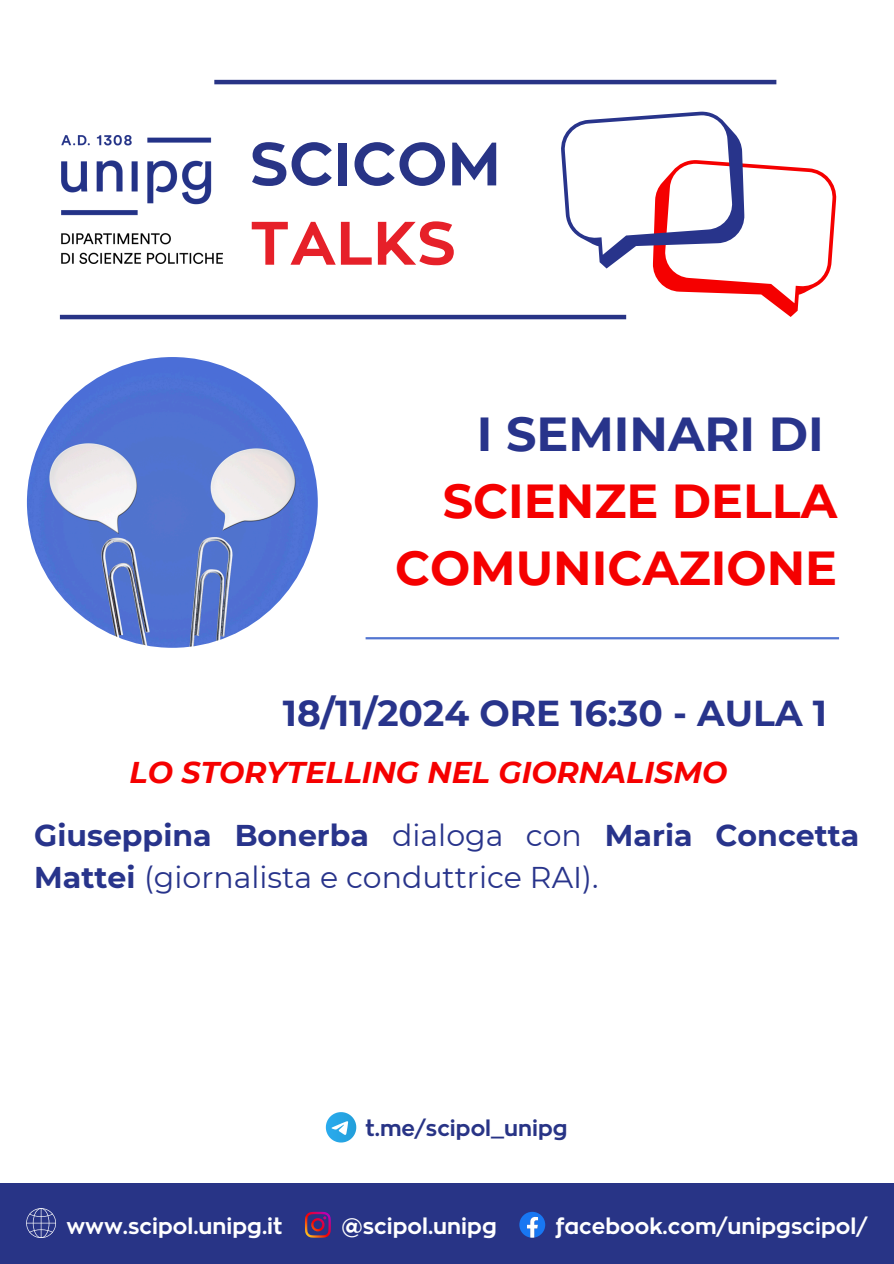
<style>
.page{position:relative;width:894px;height:1264px;background:#fff}
.page>*{position:absolute;margin:0;border:0;box-sizing:border-box;transform-origin:0 0}
.t1{font:60.75px "RTL Corporative Bold";color:#e62029}
.t2{font:60.6px "RTL Corporative Bold";color:#283486}
.t3{font:700 47.7px/66.8px "Montserrat";color:#f50000;text-align:right}
.t4{font:700 36px "Montserrat";color:#28348b}
.t5{font:30px/41.7px "Montserrat";color:#28348b}
.t6{font:italic 700 30px "Montserrat";color:#f50000}
.t7{font:21.9px "RTL Corporative Bold";color:#fff}
.t8{font:21.9px "RTL Corporative Bold";color:#283486}
.s1{color:#28348b}
.s2{font-weight:700}
</style>
<div class="page">
<div style="left:0;top:1182px;width:893px;height:81px;background:#283486"></div>
<svg style="left:305px;top:1211px;width:26px;height:26px"></svg>
<svg style="left:519px;top:1211px;width:26px;height:26px"></svg>
<svg style="left:26px;top:1208px;width:30px;height:29px"></svg>
<svg style="left:326px;top:1112px;width:30px;height:30px"></svg>
<img style="left:61px;top:136px;width:161px;height:128px">
<hr style="left:60px;top:315px;width:566px;height:4px;background:#283486">
<hr style="left:214px;top:80px;width:562px;height:4px;background:#283486">
<svg style="left:560px;top:111px;width:276px;height:206px"></svg>
<img style="left:27px;top:357px;width:291px;height:290px;border-radius:50%">
<hr style="left:365px;top:637px;width:473px;height:2px;background:#5275d1">
<h4 class="t2" style="left:249px;top:123px;width:252px">SCICOM</h4>
<h5 class="t1" style="left:249px;top:202px;width:208px">TALKS</h5>
<p class="t3" style="left:395px;top:401px;width:443px"><span class="s1">I SEMINARI DI<br></span>SCIENZE DELLA<br>COMUNICAZIONE</p>
<p class="t4" style="left:283px;top:691px;width:545px">18/11/2024 ORE 16:30 - AULA 1</p>
<p class="t6" style="left:129px;top:754px;width:599px">LO STORYTELLING NEL GIORNALISMO</p>
<p class="t5" style="left:34px;top:814px;width:826px"><span class="s2">Giuseppina Bonerba</span> dialoga con <span class="s2">Maria Concetta<br>Mattei</span> (giornalista e conduttrice RAI).</p>
<h1 class="t8" style="left:365px;top:1113px;width:203px">t.me/scipol_unipg</h1>
<p class="t7" style="left:66px;top:1211px;width:217px">www.scipol.unipg.it</p>
<h2 class="t7" style="left:341px;top:1211px;width:157px">@scipol.unipg</h2>
<h3 class="t7" style="left:555px;top:1211px;width:313px">facebook.com/unipgscipol/</h3>
</div>
